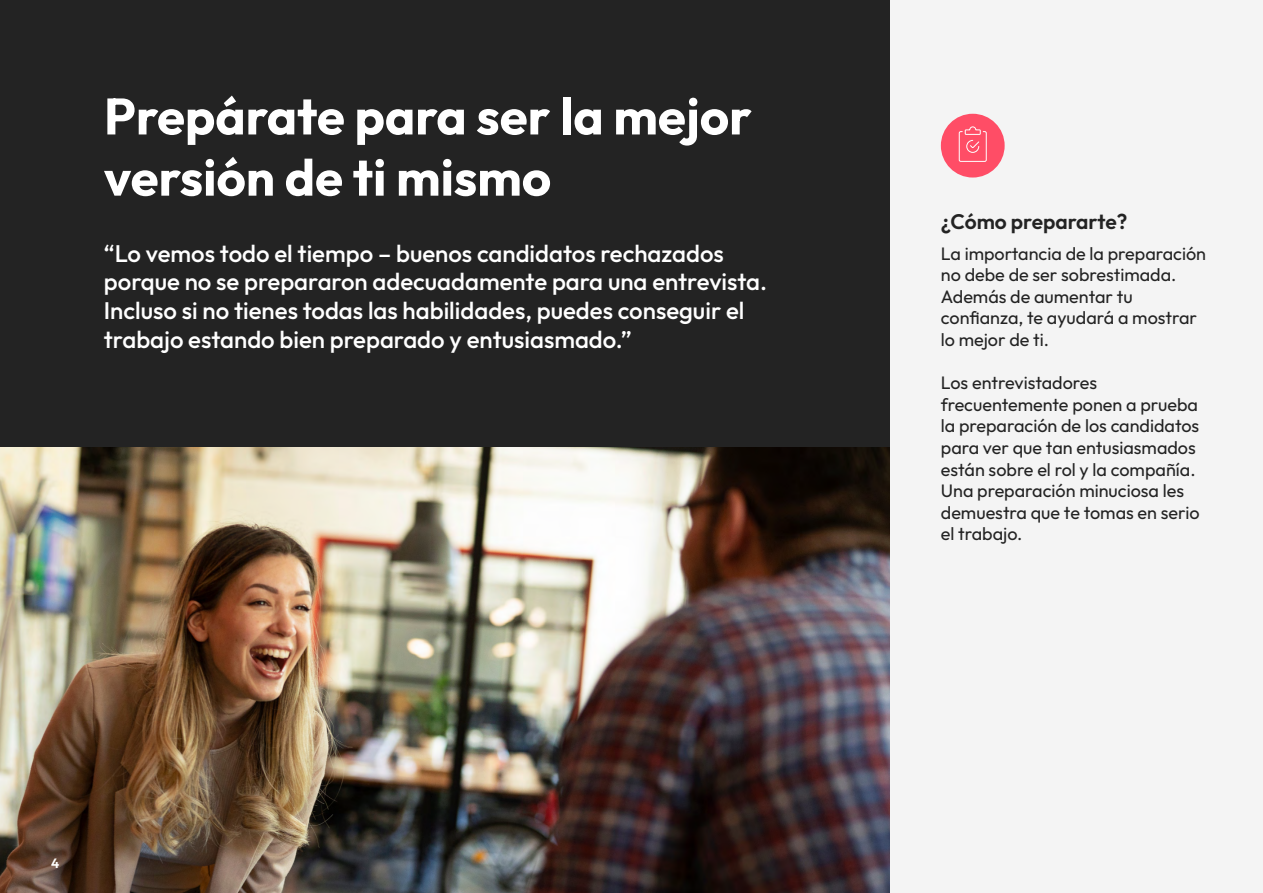
<style>
.page{position:relative;width:1263px;height:893px;background:#fff}
.page>*{position:absolute;margin:0;border:0;box-sizing:border-box;transform-origin:0 0}
.t1{font:700 51px/61.2px "Outfit";color:#fff}
.t2{font:500 24px/28.8px "Outfit";color:#fff}
.t3{font:600 21px "Outfit";color:#232323}
.t4{font:18px/21.6px "Outfit";color:#232323}
.t5{font:600 13.5px "Outfit";color:#fff}
</style>
<div class="page">
<div style="left:890px;top:0;width:373px;height:893px;background:#f4f4f4"></div>
<img style="left:0;top:446px;width:890px;height:447px">
<div style="left:0;top:0;width:890px;height:446px;background:#232323"></div>
<div style="left:941px;top:114px;width:64px;height:64px;background:#ff4d66;border-radius:50%"></div>
<svg style="left:958px;top:126px;width:29px;height:36px"></svg>
<h1 class="t1" style="left:104px;top:86px;width:649px">Prepárate para ser la mejor versión de ti mismo</h1>
<h2 class="t2" style="left:104px;top:239px;width:665px">“Lo vemos todo el tiempo – buenos candidatos rechazados porque no se prepararon adecuadamente para una entrevista.<br>Incluso si no tienes todas las habilidades, puedes conseguir el trabajo estando bien preparado y entusiasmado.”</h2>
<p class="t5" style="left:51px;top:856px;width:10px">4</p>
<p class="t3" style="left:941px;top:210px;width:188px">¿Cómo prepararte?</p>
<p class="t4" style="left:941px;top:242px;width:267px">La importancia de la preparación no debe de ser sobrestimada.<br>Además de aumentar tu confianza, te ayudará a mostrar lo mejor de ti.</p>
<p class="t4" style="left:941px;top:372px;width:260px">Los entrevistadores frecuentemente ponen a prueba la preparación de los candidatos para ver que tan entusiasmados están sobre el rol y la compañía.<br>Una preparación minuciosa les demuestra que te tomas en serio el trabajo.</p>
</div>
